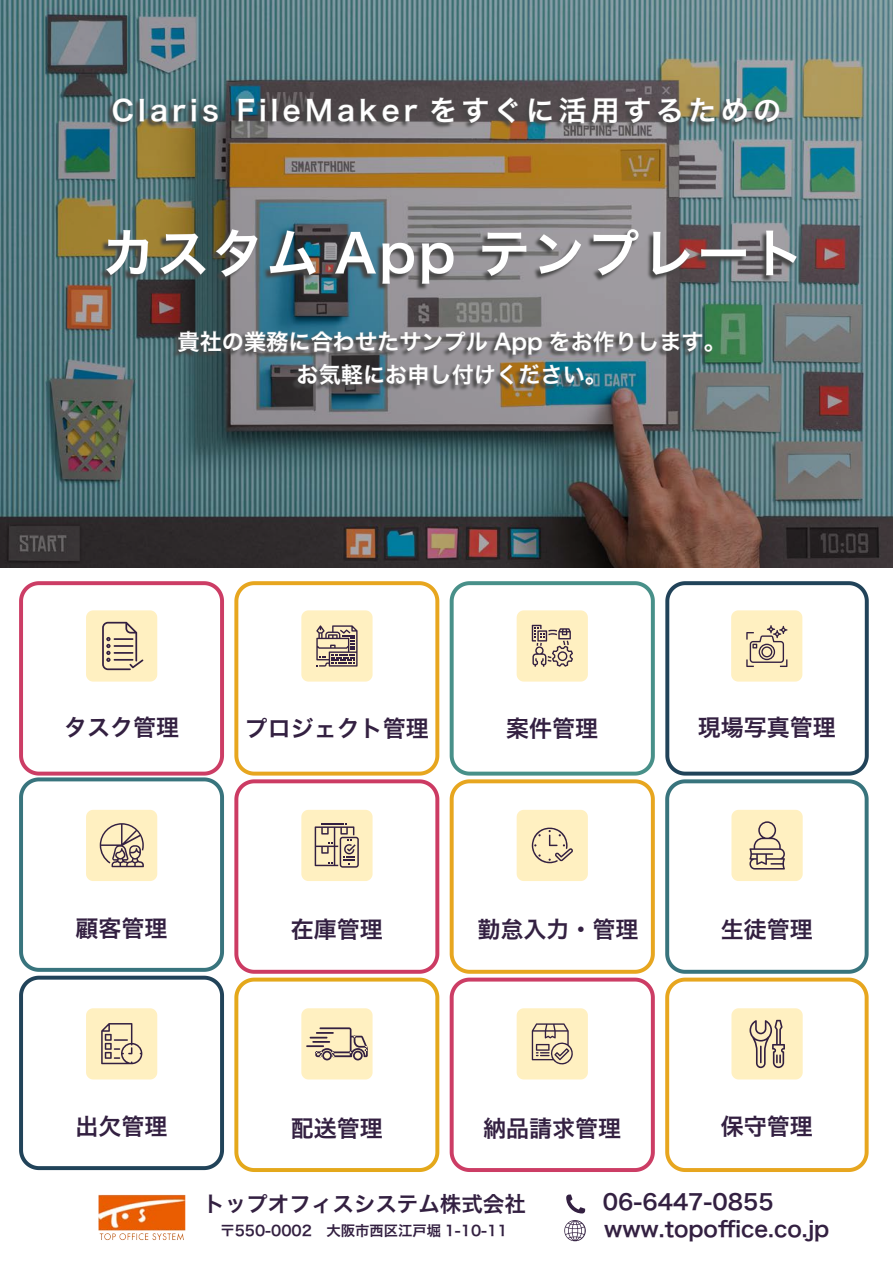
<style>
.page{position:relative;width:893px;height:1263px;background:#fff}
.page>*{position:absolute;margin:0;border:0;box-sizing:border-box;transform-origin:0 0}
.t1{font:52.2px "Hira Kaku Pro N W6";letter-spacing:.05em;color:#fff}
.t2{font:28.2px "Hira Kaku Pro N W6";letter-spacing:.15em;color:#fff}
.t3{font:22.95px "Hira Kaku Pro N W6";color:#332041}
.t4{font:22.2px/33.3px "Hira Kaku Pro N W6";color:#fff;text-align:center}
.t5{font:21.45px/27.2px "Hira Kaku Pro N W6";color:#332041}
.t6{font:14.4px "Hira Kaku Pro N W6";color:#332041}
</style>
<div class="page">
<img style="left:0;top:0;width:893px;height:568px">
<img style="left:85px;top:77px;width:713px;height:72px">
<svg style="left:113px;top:97px;width:666px;height:26px;background:#565a59"></svg>
<img style="left:60px;top:192px;width:775px;height:126px">
<img style="left:106px;top:229px;width:691px;height:55px">
<img style="left:98px;top:1194px;width:87px;height:47px">
<svg style="left:566px;top:1194px;width:19px;height:19px"></svg>
<svg style="left:564px;top:1220px;width:22px;height:21px"></svg>
<img style="left:155px;top:315px;width:584px;height:92px">
<svg style="left:178px;top:330px;width:534px;height:55px;background:#657074"></svg>
<svg style="left:19px;top:581px;width:205px;height:590px"></svg>
<svg style="left:665px;top:581px;width:204px;height:591px"></svg>
<svg style="left:234px;top:581px;width:421px;height:591px"></svg>
<p class="t2" style="left:112px;top:85px;width:671px">Claris FileMaker をすぐに活用するための</p>
<h1 class="t1" style="left:102px;top:206px;width:704px">カスタム App テンプレート</h1>
<p class="t4" style="left:178px;top:324px;width:550px">貴社の業務に合わせたサンプル App をお作りします。お気軽にお申し付けください。</p>
<p class="t3" style="left:64px;top:706px;width:116px">タスク管理</p>
<p class="t3" style="left:245px;top:708px;width:185px">プロジェクト管理</p>
<p class="t3" style="left:506px;top:708px;width:93px">案件管理</p>
<p class="t3" style="left:698px;top:706px;width:139px">現場写真管理</p>
<p class="t3" style="left:76px;top:907px;width:93px">顧客管理</p>
<p class="t3" style="left:291px;top:908px;width:93px">在庫管理</p>
<p class="t3" style="left:477px;top:908px;width:162px">勤怠入力・管理</p>
<p class="t3" style="left:721px;top:908px;width:93px">生徒管理</p>
<p class="t3" style="left:76px;top:1106px;width:93px">出欠管理</p>
<p class="t3" style="left:291px;top:1107px;width:93px">配送管理</p>
<p class="t3" style="left:483px;top:1107px;width:139px">納品請求管理</p>
<p class="t3" style="left:721px;top:1106px;width:93px">保守管理</p>
<p class="t5" style="left:203px;top:1189px;width:324px">トップオフィスシステム株式会社</p>
<p class="t5" style="left:603px;top:1187px;width:228px">06-6447-0855 www.topoffice.co.jp</p>
<p class="t6" style="left:220px;top:1217px;width:289px">〒550-0002　大阪市西区江戸堀 1-10-11</p>
</div>
